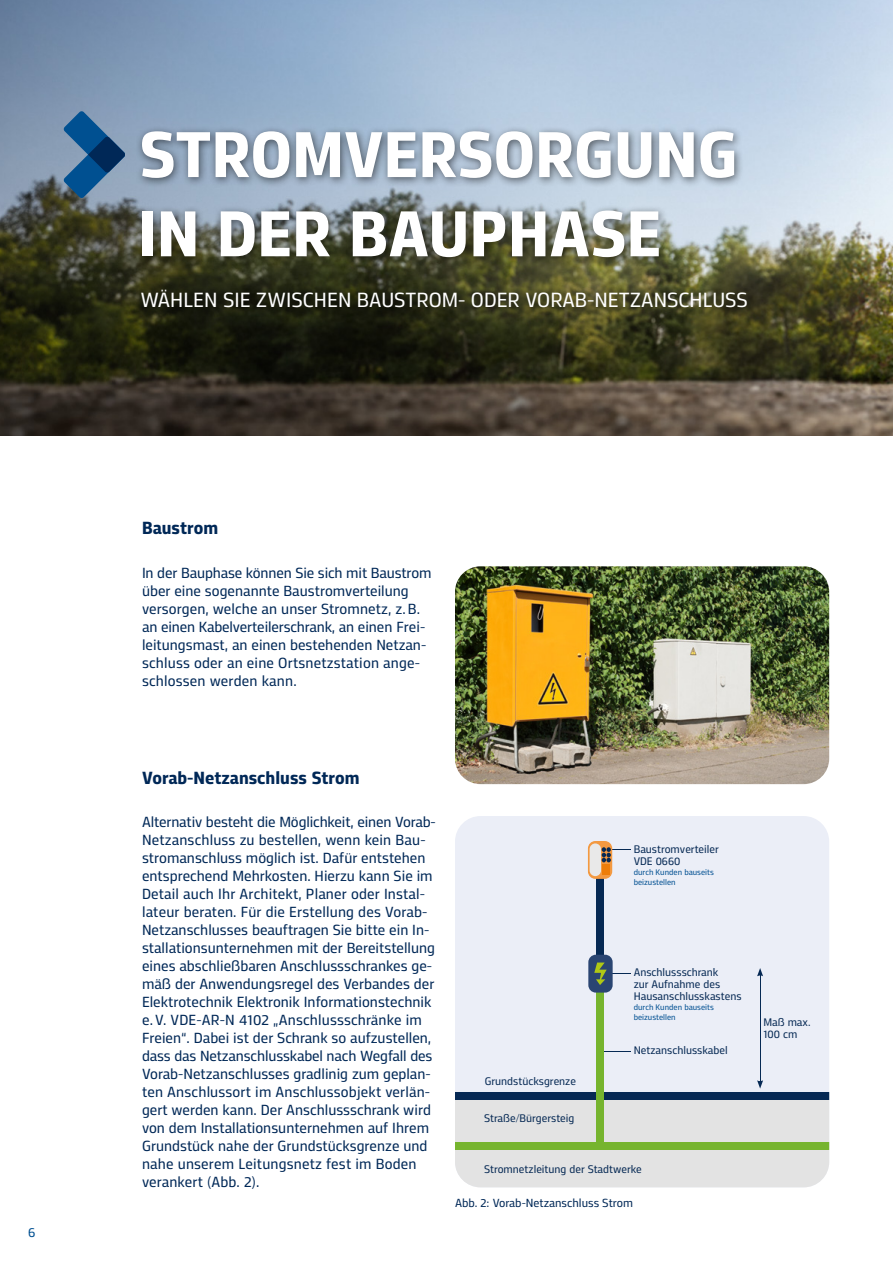
<style>
.page{position:relative;width:893px;height:1263px;background:#fff}
.page>*{position:absolute;margin:0;border:0;box-sizing:border-box;transform-origin:0 0}
.t1{font:700 66px/79.2px "Dalle Set";color:#fff}
.t2{font:21px "Dalle Set";color:#fff}
.t3{font:700 18px "Dalle Set";color:#002857}
.t4{font:15px/18px "Dalle Set";color:#002857}
.t5{font:13.5px "Dalle Set";color:#005091}
.t6{font:12px "Dalle Set";color:#002857}
.t7{font:11.25px/11.9px "Dalle Set";color:#062954}
.t8{font:8.25px/9.9px "Dalle Set";color:#004f91}
</style>
<div class="page">
<img style="left:0;top:0;width:893px;height:436px">
<div style="left:136px;top:125px;width:621px;height:192px;background:#000;opacity:.55"></div>
<svg style="left:63px;top:111px;width:62px;height:87px;background:#46729b"></svg>
<div style="left:455px;top:816px;width:374px;height:277px;background:#ebeef7"></div>
<svg style="left:604px;top:1051px;width:26px;height:1px"></svg>
<div style="left:455px;top:1093px;width:374px;height:94px;background:#e3e3e3"></div>
<div style="left:455px;top:1093px;width:374px;height:7px;background:#062954"></div>
<div style="left:455px;top:1143px;width:374px;height:7px;background:#76b42e"></div>
<div style="left:597px;top:990px;width:7px;height:155px;background:#76b42e"></div>
<div style="left:597px;top:877px;width:7px;height:91px;background:#062954"></div>
<hr style="left:760px;top:974px;width:1px;height:108px;background:#062954">
<svg style="left:757px;top:968px;width:6px;height:8px"></svg>
<svg style="left:757px;top:1080px;width:6px;height:8px"></svg>
<div style="left:588px;top:955px;width:25px;height:37px;background:#2a4572;border-radius:7px"></div>
<svg style="left:588px;top:841px;width:24px;height:38px"></svg>
<div style="left:590px;top:843px;width:11px;height:33px;background:#e9e9e9;border-radius:6px"></div>
<svg style="left:594px;top:962px;width:36px;height:23px"></svg>
<svg style="left:601px;top:847px;width:29px;height:15px"></svg>
<div style="left:602px;top:864px;width:8px;height:10px;background:#ee7d09"></div>
<img style="left:455px;top:566px;width:374px;height:218px">
<p class="t5" style="left:28px;top:1224px;width:9px">6</p>
<h1 class="t1" style="left:138px;top:113px;width:601px">STROMVERSORGUNG<br>IN DER BAUPHASE</h1>
<h2 class="t2" style="left:140px;top:287px;width:609px">WÄHLEN SIE ZWISCHEN BAUSTROM- ODER VORAB-NETZANSCHLUSS</h2>
<p class="t3" style="left:142px;top:517px;width:78px">Baustrom</p>
<p class="t4" style="left:142px;top:563px;width:291px">In der Bauphase können Sie sich mit Baustrom über eine sogenannte Baustromverteilung versorgen, welche an unser Stromnetz, z.B. an einen Kabelverteilerschrank, an einen Frei&shy;leitungsmast, an einen bestehenden Netzan&shy;schluss oder an eine Ortsnetzstation ange&shy;schlossen werden kann.</p>
<p class="t3" style="left:142px;top:767px;width:219px">Vorab-Netzanschluss Strom</p>
<p class="t4" style="left:142px;top:813px;width:295px">Alternativ besteht die Möglichkeit, einen Vorab-Netzanschluss zu bestellen, wenn kein Bau&shy;stromanschluss möglich ist. Dafür entstehen entsprechend Mehrkosten. Hierzu kann Sie im Detail auch Ihr Architekt, Planer oder Instal&shy;lateur beraten. Für die Erstellung des Vorab-Netzanschlusses beauftragen Sie bitte ein In&shy;stallationsunternehmen mit der Bereitstellung eines abschließbaren Anschlussschrankes ge&shy;mäß der Anwendungsregel des Verbandes der Elektrotechnik Elektronik Informationstechnik e. V. VDE-AR-N 4102 „Anschlussschränke im Freien“. Dabei ist der Schrank so aufzustellen, dass das Netzanschlusskabel nach Wegfall des Vorab-Netzanschlusses gradlinig zum geplan&shy;ten Anschlussort im Anschlussobjekt verlän&shy;gert werden kann. Der Anschlussschrank wird von dem Installationsunternehmen auf Ihrem Grundstück nahe der Grundstücksgrenze und nahe unserem Leitungsnetz fest im Boden verankert (Abb. 2).</p>
<p class="t7" style="left:634px;top:843px;width:87px">Baustromverteiler<br>VDE 0660</p>
<p class="t8" style="left:634px;top:867px;width:82px">durch Kunden bauseits beizustellen</p>
<p class="t7" style="left:634px;top:966px;width:109px">Anschlussschrank<br>zur Aufnahme des<br>Hausanschlusskastens</p>
<p class="t8" style="left:634px;top:1002px;width:82px">durch Kunden bauseits beizustellen</p>
<p class="t7" style="left:485px;top:1075px;width:93px">Grundstücksgrenze</p>
<p class="t7" style="left:484px;top:1112px;width:92px">Straße/Bürgersteig</p>
<p class="t7" style="left:634px;top:1044px;width:95px">Netzanschlusskabel</p>
<p class="t7" style="left:484px;top:1162px;width:159px">Stromnetzleitung der Stadtwerke</p>
<p class="t6" style="left:455px;top:1195px;width:180px">Abb. 2: Vorab-Netzanschluss Strom</p>
<p class="t7" style="left:763px;top:1016px;width:49px">Maß max.<br>100 cm</p>
</div>
